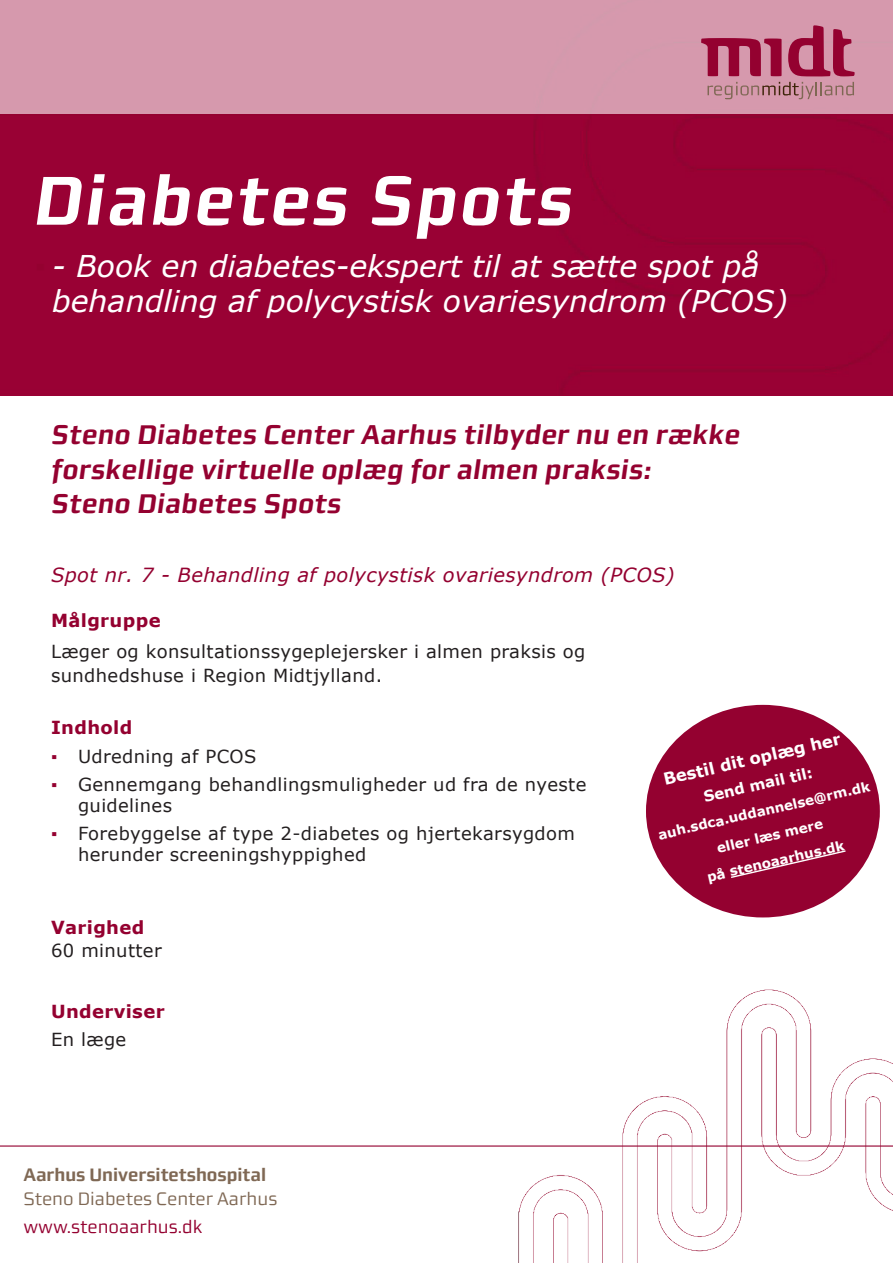
<style>
.page{position:relative;width:893px;height:1263px;background:#fff}
.page>*{position:absolute;margin:0;border:0;box-sizing:border-box;transform-origin:0 0}
.Punktopstilling{font:italic 700 69px "midtsans";letter-spacing:.04em;color:#fff}
.t1{font:italic 30px/34.5px "Verdana";color:#fff}
.Punktopstilling-2{font:italic 700 27px/34.5px "midtsans";letter-spacing:.02em;color:#940130}
.Punktopstilling-3{font:italic 19.5px "Verdana";letter-spacing:.02em;color:#940130}
.Punktopstilling-4{font:18px/21px "Verdana";letter-spacing:.02em;color:#231f20}
.Punktopstilling-5{font:700 18px "Verdana";letter-spacing:.02em;color:#940130}
.t2{font:700 18px "midtsans";color:#7f6854}
.t3{font:18px "midtsans";color:#7f6854}
.t4{font:18px "midtsans";color:#940130}
.Punktopstilling-6{font:700 16.5px "Verdana";color:#fff}
.Punktopstilling-7{font:700 15px "Verdana";color:#fff}
.Punktopstilling-8{font:700 13.5px "Verdana";color:#fff}
.s1{font-style:normal;color:#940130}
.s2{color:#940130}
</style>
<div class="page">
<div style="left:0;top:116px;width:893px;height:279px;background:#990134"></div>
<div style="left:0;top:0;width:893px;height:114px;background:#d699ad"></div>
<img style="left:475px;top:881px;width:418px;height:382px">
<svg style="left:701px;top:25px;width:154px;height:74px"></svg>
<hr style="left:0;top:114px;width:893px;height:2px;background:#940130">
<hr style="left:0;top:1145px;width:893px;height:1px;background:#940130">
<div style="left:646px;top:705px;width:234px;height:212px;background:#940130;border-radius:50%"></div>
<svg style="left:731px;top:850px;width:115px;height:28px"></svg>
<p class="Punktopstilling" style="left:34px;top:161px;width:540px">Diabetes Spots</p>
<p class="t1" style="left:52px;top:249px;width:737px;text-indent:-17px"><span class="s1">▪</span> - Book en diabetes-ekspert til at sætte spot på behandling af polycystisk ovariesyndrom (PCOS)</p>
<p class="Punktopstilling-2" style="left:51px;top:417px;width:690px">Steno Diabetes Center Aarhus tilbyder nu en række forskellige virtuelle oplæg for almen praksis:<br>Steno Diabetes Spots</p>
<p class="Punktopstilling-3" style="left:51px;top:562px;width:625px">Spot nr. 7 - Behandling af polycystisk ovariesyndrom (PCOS)</p>
<p class="Punktopstilling-5" style="left:51px;top:608px;width:111px">Målgruppe</p>
<p class="Punktopstilling-4" style="left:51px;top:640px;width:536px;line-height:24px">Læger og konsultationssygeplejersker i almen praksis og sundhedshuse i Region Midtjylland.</p>
<p class="Punktopstilling-5" style="left:51px;top:715px;width:83px">Indhold</p>
<p class="Punktopstilling-4" style="left:51px;top:745px;width:207px"><span class="s2">▪</span> Udredning af PCOS</p>
<p class="Punktopstilling-4" style="left:78px;top:773px;width:510px;text-indent:-27px"><span class="s2">▪</span> Gennemgang behandlingsmuligheder ud fra de nyeste guidelines</p>
<p class="Punktopstilling-4" style="left:78px;top:823px;width:498px;text-indent:-27px"><span class="s2">▪</span> Forebyggelse af type 2-diabetes og hjertekarsygdom herunder screeningshyppighed</p>
<p class="Punktopstilling-6" style="left:661px;top:768px;width:183px;rotate:-13deg">Bestil dit oplæg her</p>
<p class="Punktopstilling-7" style="left:701px;top:787px;width:113px;rotate:-13deg">Send mail til:</p>
<p class="Punktopstilling-8" style="left:656px;top:825px;width:219px;rotate:-13deg">auh.sdca.uddannelse@rm.dk</p>
<p class="Punktopstilling-8" style="left:715px;top:839px;width:110px;rotate:-13deg">eller læs mere</p>
<p class="Punktopstilling-8" style="left:705px;top:867px;width:142px;rotate:-13deg">på stenoaarhus.dk</p>
<p class="Punktopstilling-5" style="left:51px;top:914px;width:95px">Varighed</p>
<p class="Punktopstilling-4" style="left:51px;top:940px;width:112px">60 minutter</p>
<p class="Punktopstilling-5" style="left:51px;top:999px;width:115px">Underviser</p>
<p class="Punktopstilling-4" style="left:51px;top:1029px;width:77px">En læge</p>
<p class="t2" style="left:23px;top:1164px;width:244px">Aarhus Universitetshospital</p>
<p class="t3" style="left:23px;top:1188px;width:256px">Steno Diabetes Center Aarhus</p>
<p class="t4" style="left:23px;top:1217px;width:180px">www.stenoaarhus.dk</p>
</div>
